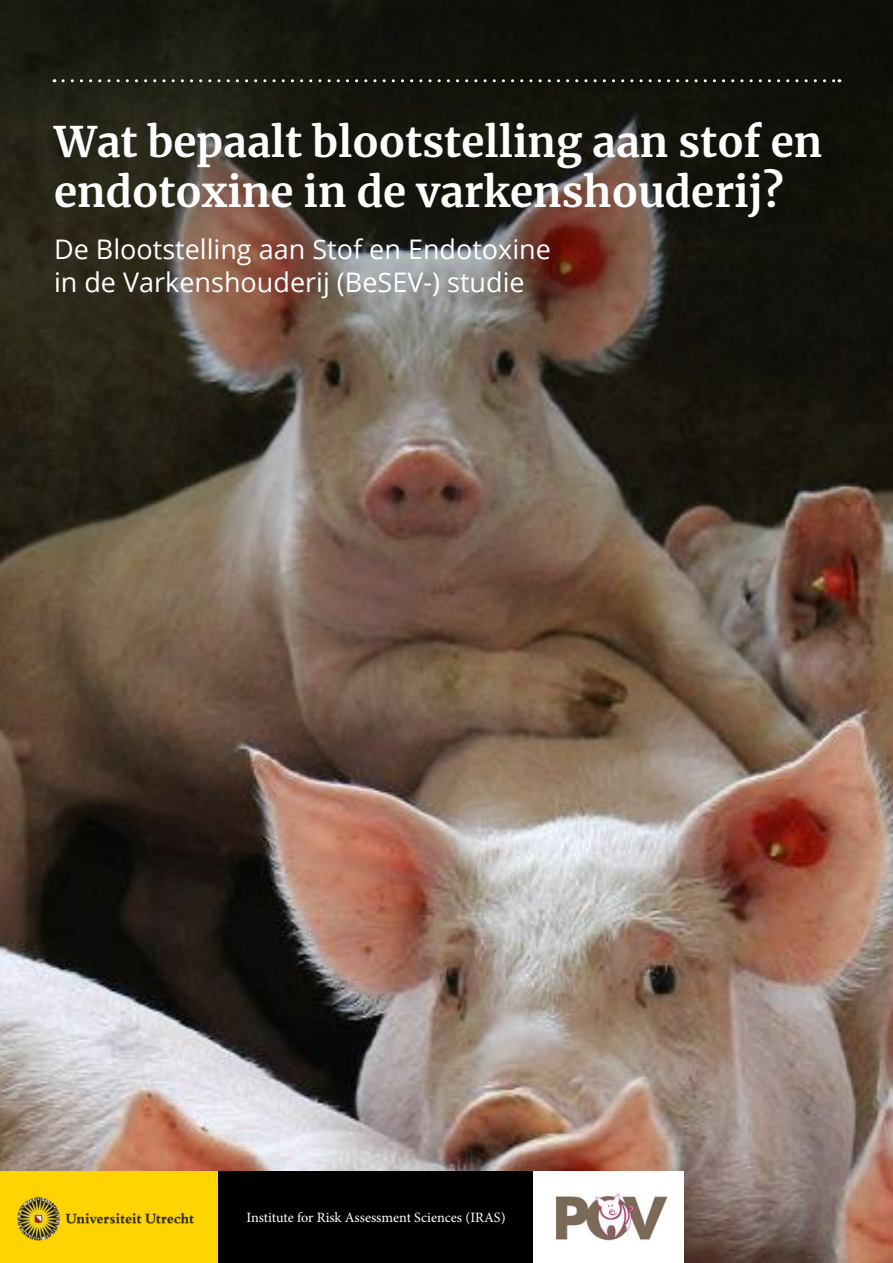
<style>
.page{position:relative;width:893px;height:1263px;background:#fff}
.page>*{position:absolute;margin:0;border:0;box-sizing:border-box;transform-origin:0 0}
.t1{font:700 42px/50.4px "Merriweather";color:#fff}
.t2{font:27px/32.4px "Open Sans";color:#fff}
.t3{font:14.25px "Minion Pro";letter-spacing:-.005em;color:#fff}
</style>
<div class="page">
<img style="left:0;top:577px;width:893px;height:686px">
<svg style="left:0;top:0;width:893px;height:577px;background:#3e352b"></svg>
<div style="left:0;top:1172px;width:218px;height:91px;background:#ffd400"></div>
<img style="left:17px;top:1197px;width:177px;height:44px">
<div style="left:218px;top:1172px;width:315px;height:91px;background:#000"></div>
<svg style="left:63px;top:79px;width:777px;height:3px;background:#4e4d48"></svg>
<div style="left:533px;top:1172px;width:150px;height:91px;background:#fff"></div>
<img style="left:555px;top:1193px;width:113px;height:48px">
<h1 class="t1" style="left:54px;top:115px;width:770px">Wat bepaalt blootstelling aan stof en endotoxine in de varkenshouderij?</h1>
<p class="t2" style="left:54px;top:232px;width:498px">De Blootstelling aan Stof en Endotoxine in de Varkenshouderij (BeSEV-) studie</p>
<p class="t3" style="left:246px;top:1208px;width:261px">Institute for Risk Assessment Sciences (IRAS)</p>
</div>
